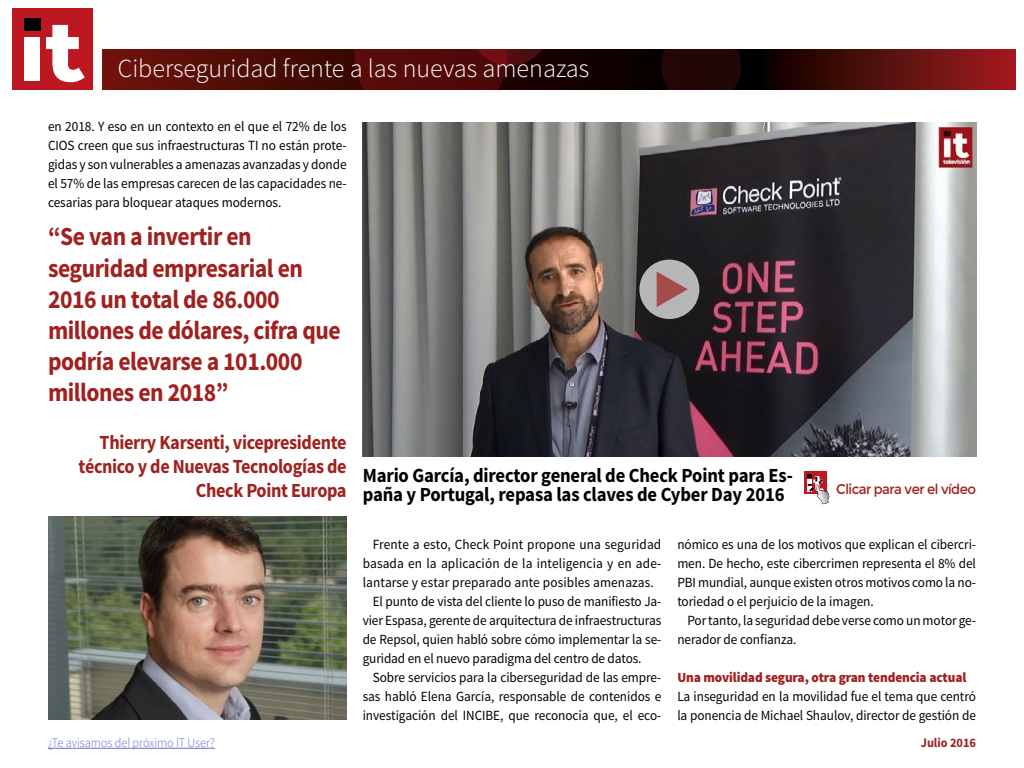
<style>
.page{position:relative;width:1024px;height:768px;background:#fff}
.page>*{position:absolute;margin:0;border:0;box-sizing:border-box;transform-origin:0 0}
.t1{font:700 26px/31.2px "Source Sans Pro";letter-spacing:-.02em;color:#a0211f;scale:.91 1}
.t2{font:300 26px "Source Sans Pro";color:#fff}
.t3{font:700 20px/19px "Source Sans Pro";letter-spacing:-.01em;color:#000;scale:.93 1}
.t4{font:700 20px/24px "Source Sans Pro";letter-spacing:-.02em;color:#a0211f;text-align:right;scale:.91 1}
.t5{font:14px/19px "Source Sans Pro";letter-spacing:-.005em;color:#000;text-align:justify;scale:.95 1}
.t6{font:900 14px "Source Sans Pro";letter-spacing:-.01em;color:#a0211f;scale:.95 1}
.t7{font:14px "Montserrat";letter-spacing:-.04em;color:#a0211f;scale:.95 1}
.t8{font:300 13px "Source Sans Pro";letter-spacing:-.005em;color:#616cda;scale:.95 1}
.t9{font:700 13px "Source Sans Pro";letter-spacing:-.005em;color:#a0211f;scale:.95 1}
</style>
<div class="page">
<svg style="left:102px;top:49px;width:914px;height:41px;background:#440b07"></svg>
<svg style="left:355px;top:49px;width:195px;height:41px;background:#490808"></svg>
<div style="left:661px;top:49px;width:80px;height:41px;background:#230707"></div>
<div style="left:12px;top:9px;width:80px;height:81px;background:#bd1822"></div>
<div style="left:24px;top:19px;width:17px;height:12px;background:#000"></div>
<div style="left:25px;top:37px;width:15px;height:44px;background:#fff"></div>
<svg style="left:46px;top:25px;width:39px;height:57px"></svg>
<hr style="left:48px;top:748px;width:167px;height:1px;background:#616cda">
<svg style="left:804px;top:471px;width:23px;height:3px"></svg>
<div style="left:804px;top:472px;width:22px;height:22px;background:#be1823"></div>
<svg style="left:807px;top:474px;width:22px;height:30px"></svg>
<img style="left:363px;top:122px;width:613px;height:334px">
<div style="left:639px;top:260px;width:60px;height:59px;background:#b7b7b8;border-radius:50%"></div>
<svg style="left:657px;top:272px;width:31px;height:35px"></svg>
<img style="left:48px;top:516px;width:299px;height:204px">
<img style="left:984px;top:57px;width:21px;height:27px">
<h1 class="t2" style="left:118px;top:52px;width:473px">Ciberseguridad frente a las nuevas amenazas</h1>
<p class="t5" style="left:48px;top:117px;width:316px">en 2018. Y eso en un contexto en el que el 72% de los CIOS creen que sus infraestructuras TI no están prote&shy;gidas y son vulnerables a amenazas avanzadas y donde el 57% de las empresas carecen de las capacidades ne&shy;cesarias para bloquear ataques modernos.</p>
<h1 class="t1" style="left:48px;top:222px;width:323px">“Se van a invertir en seguridad empresarial en<br>2016 un total de 86.000 millones de dólares, cifra que podría elevarse a 101.000 millones en 2018”</h1>
<h2 class="t4" style="left:79px;top:431px;width:296px">Thierry Karsenti, vicepresidente técnico y de Nuevas Tecnologías de<br>Check Point Europa</h2>
<h2 class="t3" style="left:363px;top:467px;width:464px">Mario García, director general de Check Point para Es&shy;paña y Portugal, repasa las claves de Cyber Day 2016</h2>
<p class="t7" style="left:836px;top:481px;width:149px">Clicar para ver el vídeo</p>
<p class="t5" style="left:373px;top:535px;width:305px">Frente a esto, Check Point propone una seguridad</p>
<p class="t5" style="left:363px;top:554px;width:316px">basada en la aplicación de la inteligencia y en ade-</p>
<p class="t5" style="left:363px;top:573px;width:308px">lantarse y estar preparado ante posibles amenazas.</p>
<p class="t5" style="left:373px;top:592px;width:305px">El punto de vista del cliente lo puso de manifiesto Ja-</p>
<p class="t5" style="left:363px;top:611px;width:316px">vier Espasa, gerente de arquitectura de infraestructuras</p>
<p class="t5" style="left:363px;top:630px;width:316px">de Repsol, quien habló sobre cómo implementar la se-</p>
<p class="t5" style="left:363px;top:649px;width:295px">guridad en el nuevo paradigma del centro de datos.</p>
<p class="t5" style="left:373px;top:668px;width:305px">Sobre servicios para la ciberseguridad de las empre-</p>
<p class="t5" style="left:363px;top:687px;width:316px">sas habló Elena García, responsable de contenidos e</p>
<p class="t5" style="left:363px;top:706px;width:316px">investigación del INCIBE, que reconocía que, el eco-</p>
<p class="t5" style="left:677px;top:535px;width:316px">nómico es una de los motivos que explican el cibercri&shy;men. De hecho, este cibercrimen representa el 8% del PBI mundial, aunque existen otros motivos como la no&shy;toriedad o el perjuicio de la imagen.</p>
<p class="t5" style="left:677px;top:611px;width:316px;text-indent:10px">Por tanto, la seguridad debe verse como un motor ge&shy;nerador de confianza.</p>
<p class="t6" style="left:677px;top:668px;width:306px">Una movilidad segura, otra gran tendencia actual</p>
<p class="t5" style="left:677px;top:687px;width:316px">La inseguridad en la movilidad fue el tema que centró la ponencia de Michael Shaulov, director de gestión de</p>
<p class="t8" style="left:48px;top:735px;width:177px">¿Te avisamos del próximo IT User?</p>
<p class="t9" style="left:921px;top:734px;width:60px">Julio 2016</p>
</div>
